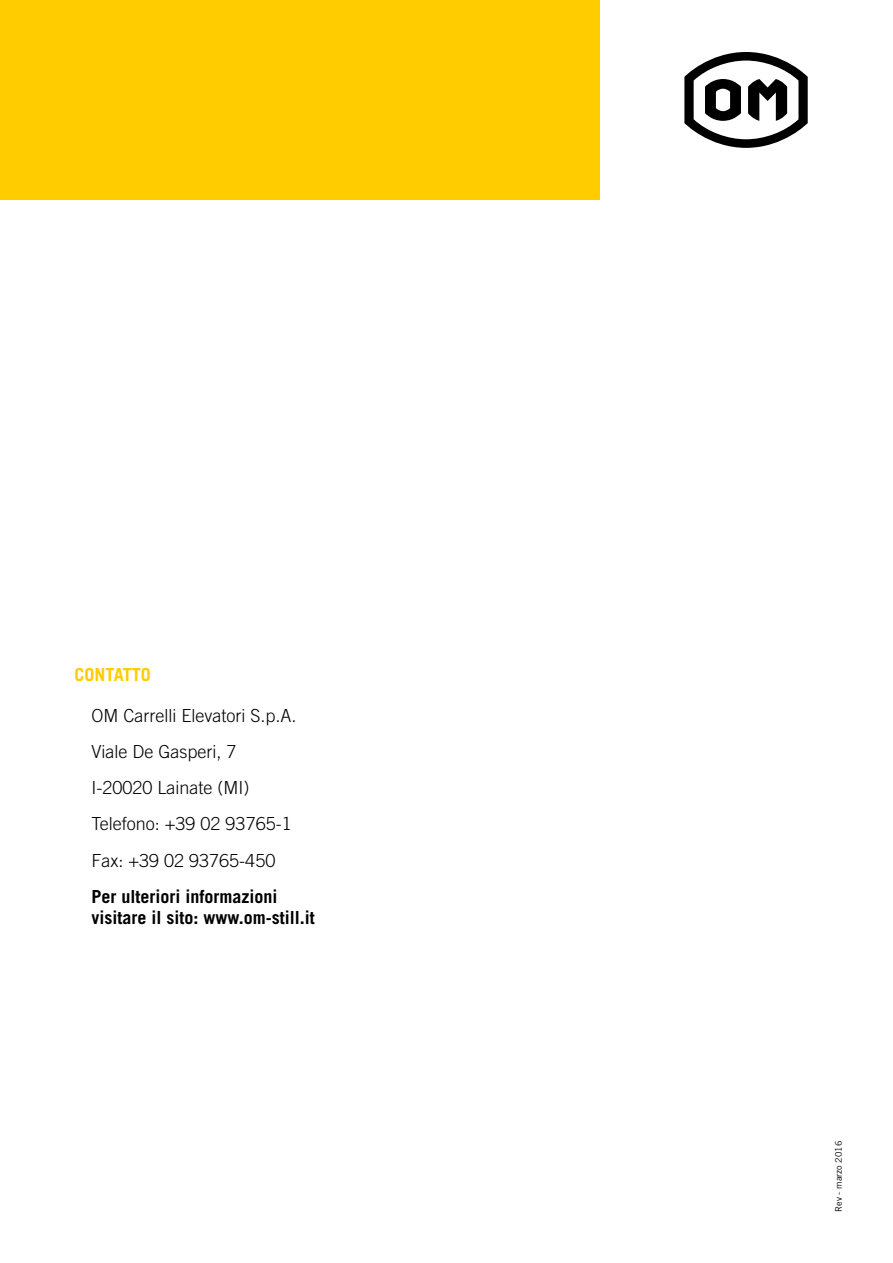
<style>
.page{position:relative;width:893px;height:1263px;background:#fff}
.page>*{position:absolute;margin:0;border:0;box-sizing:border-box;transform-origin:0 0}
.t1{font:300 18px/36.3px "Trade Gothic";color:#000}
.t2{font:700 18px/21.6px "Trade Gothic";color:#000}
.t3{font:700 18px "Trade Gothic";color:#fc0}
.t4{font:9px "Trade Gothic";color:#000}
</style>
<div class="page">
<div style="left:0;top:0;width:599px;height:200px;background:#fc0"></div>
<svg style="left:684px;top:52px;width:124px;height:96px"></svg>
<p class="t3" style="left:74px;top:663px;width:78px">CONTATTO</p>
<p class="t1" style="left:91px;top:697px;width:207px">OM Carrelli Elevatori S.p.A.<br>Viale De Gasperi, 7<br>I-20020 Lainate (MI)<br>Telefono: +39 02 93765-1<br>Fax: +39 02 93765-450</p>
<p class="t2" style="left:91px;top:885px;width:225px">Per ulteriori informazioni visitare il sito: www.om-still.it</p>
<p class="t4" style="left:833px;top:1212px;width:73px;rotate:-90deg">Rev - marzo 2016</p>
</div>
